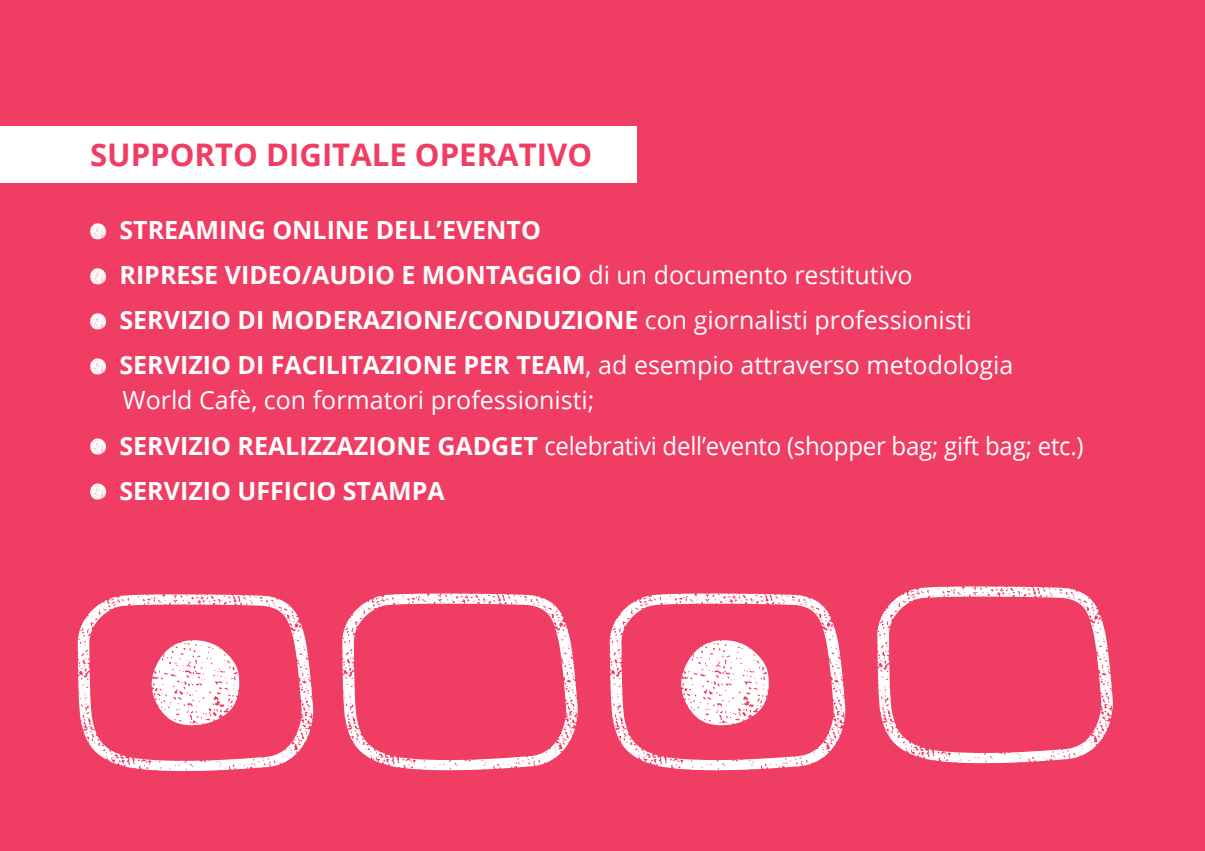
<style>
.page{position:relative;width:1205px;height:851px;background:#fff}
.page>*{position:absolute;margin:0;border:0;box-sizing:border-box;transform-origin:0 0}
.t1{font:700 31.25px "Open Sans";color:#ef3d64}
.t2{font:700 25px/45px "Open Sans";color:#fff}
.t3{font:25px/45px "Open Sans";letter-spacing:-.01em;color:#fff}
.s1{font-weight:400}
.s2{font-weight:700}
</style>
<div class="page">
<div style="left:0;top:0;width:1205px;height:850px;background:#ef3d64"></div>
<div style="left:0;top:126px;width:636px;height:57px;background:#fff"></div>
<svg style="left:90px;top:223px;width:16px;height:16px"></svg>
<svg style="left:90px;top:268px;width:16px;height:16px"></svg>
<svg style="left:90px;top:313px;width:16px;height:16px"></svg>
<svg style="left:90px;top:358px;width:16px;height:16px"></svg>
<svg style="left:90px;top:438px;width:16px;height:16px"></svg>
<svg style="left:90px;top:483px;width:16px;height:16px"></svg>
<svg style="left:610px;top:593px;width:235px;height:177px"></svg>
<svg style="left:342px;top:593px;width:236px;height:177px"></svg>
<svg style="left:78px;top:594px;width:235px;height:177px"></svg>
<svg style="left:151px;top:640px;width:88px;height:86px"></svg>
<svg style="left:877px;top:586px;width:236px;height:177px"></svg>
<p class="t1" style="left:90px;top:132px;width:504px">SUPPORTO DIGITALE OPERATIVO</p>
<p class="t2" style="left:120px;top:207px;width:895px">STREAMING ONLINE DELL’EVENTO<br>RIPRESE VIDEO/AUDIO E MONTAGGIO <span class="s1">di un documento restitutivo </span>SERVIZIO DI MODERAZIONE/CONDUZIONE <span class="s1">con giornalisti professionisti </span>SERVIZIO DI FACILITAZIONE PER TEAM<span class="s1">, ad esempio attraverso metodologia</span></p>
<p class="t3" style="left:120px;top:377px;width:965px">World Cafè, con formatori professionisti;<br><span class="s2">SERVIZIO REALIZZAZIONE GADGET</span> celebrativi dell’evento (shopper bag; gift bag; etc.)<br><span class="s2">SERVIZIO UFFICIO STAMPA</span></p>
</div>
